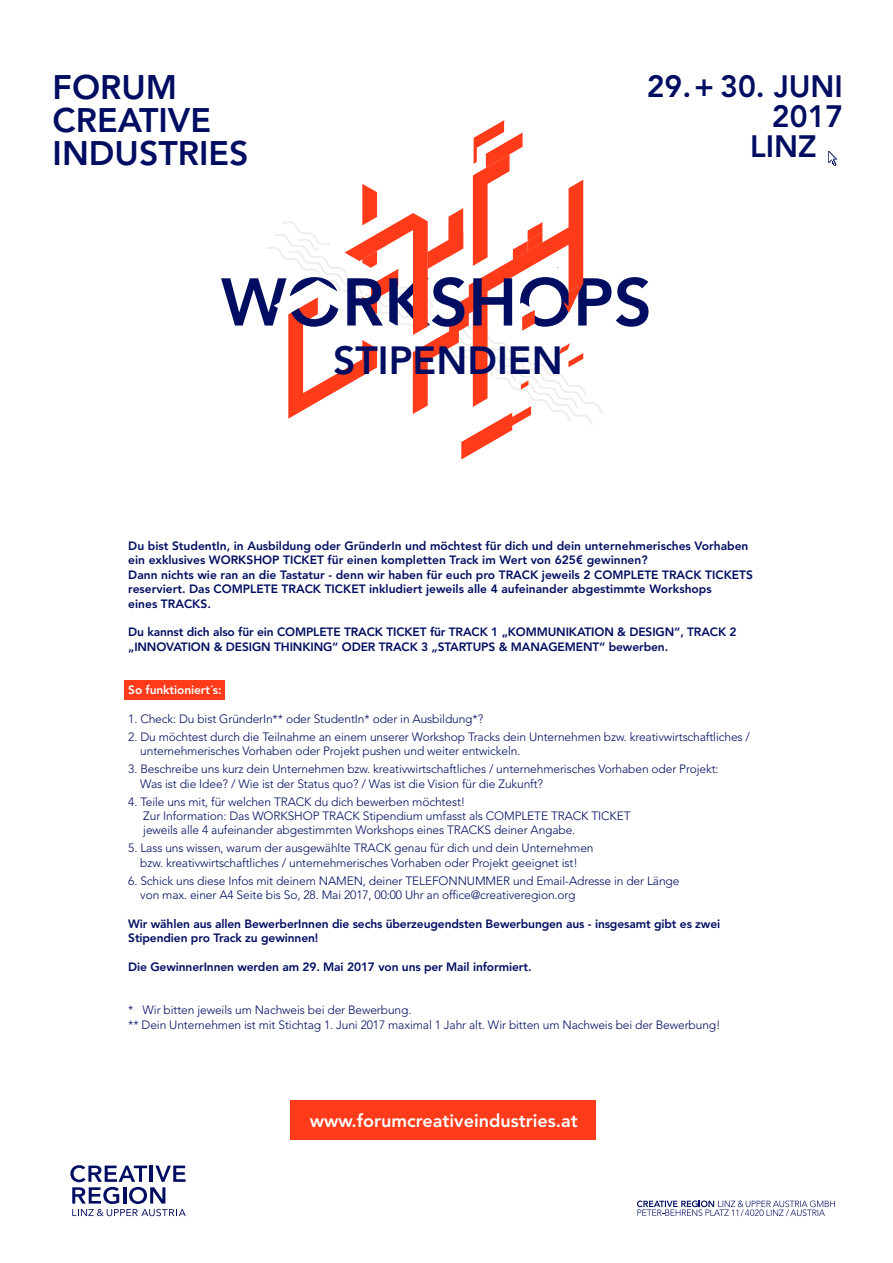
<style>
.page{position:relative;width:893px;height:1263px;background:#fff}
.page>*{position:absolute;margin:0;border:0;box-sizing:border-box;transform-origin:0 0}
.t1{font:800 39px "Avenir LT Std";color:#000d61}
.t2{font:800 33.75px/33.2px "Avenir LT Std";color:#000d61}
.t3{font:800 30.75px "Avenir LT Std";color:#000d61}
.t4{font:800 18px "Avenir LT Std";color:#fff}
.t5{font:300 12px/14.4px "Avenir LT Std";letter-spacing:-.01em;color:#000d61}
.t6{font:800 12px/14.4px "Avenir LT Std";color:#000d61}
.t7{font:800 12px "Avenir LT Std";letter-spacing:-.01em;color:#fff}
</style>
<div class="page">
<div style="left:124px;top:680px;width:101px;height:20px;background:#ff3b1a"></div>
<svg style="left:221px;top:120px;width:427px;height:339px"></svg>
<svg style="left:828px;top:151px;width:9px;height:15px"></svg>
<svg style="left:70px;top:1165px;width:116px;height:51px"></svg>
<svg style="left:637px;top:1200px;width:198px;height:16px"></svg>
<div style="left:290px;top:1100px;width:306px;height:40px;background:#ff3b1a"></div>
<h2 class="t2" style="left:53px;top:71px;width:197px">FORUM<br>CREATIVE<br>INDUSTRIES</h2>
<h3 class="t3" style="left:647px;top:68px;width:198px">29.+ 30. JUNI</h3>
<h3 class="t3" style="left:772px;top:98px;width:73px">2017</h3>
<h3 class="t3" style="left:750px;top:128px;width:68px">LINZ</h3>
<h1 class="t1" style="left:333px;top:337px;width:231px">STIPENDIEN</h1>
<p class="t6" style="left:128px;top:539px;width:626px">Du bist StudentIn, in Ausbildung oder GründerIn und möchtest für dich und dein unternehmerisches Vorhaben ein exklusives WORKSHOP TICKET für einen kompletten Track im Wert von 625€ gewinnen?<br>Dann nichts wie ran an die Tastatur - denn wir haben für euch pro TRACK jeweils 2 COMPLETE TRACK TICKETS reserviert. Das COMPLETE TRACK TICKET inkludiert jeweils alle 4 aufeinander abgestimmte Workshops<br>eines TRACKS.</p>
<p class="t6" style="left:128px;top:625px;width:610px">Du kannst dich also für ein COMPLETE TRACK TICKET für TRACK 1 „KOMMUNIKATION &amp; DESIGN“, TRACK 2 „INNOVATION &amp; DESIGN THINKING“ ODER TRACK 3 „STARTUPS &amp; MANAGEMENT“ bewerben.</p>
<p class="t7" style="left:128px;top:683px;width:95px">So funktioniert´s:</p>
<p class="t5" style="left:128px;top:711px;width:357px">1. Check: Du bist GründerIn** oder StudentIn* oder in Ausbildung*?</p>
<p class="t5" style="left:140px;top:729px;width:611px;text-indent:-12px">2. Du möchtest durch die Teilnahme an einem unserer Workshop Tracks dein Unternehmen bzw. kreativwirtschaftliches / unternehmerisches Vorhaben oder Projekt pushen und weiter entwickeln.</p>
<p class="t5" style="left:140px;top:762px;width:580px;text-indent:-12px">3. Beschreibe uns kurz dein Unternehmen bzw. kreativwirtschaftliches / unternehmerisches Vorhaben oder Projekt:<br>Was ist die Idee? / Wie ist der Status quo? / Was ist die Vision für die Zukunft?</p>
<p class="t5" style="left:143px;top:794px;width:489px;text-indent:-15px">4. Teile uns mit, für welchen TRACK du dich bewerben möchtest!<br>Zur Information: Das WORKSHOP TRACK Stipendium umfasst als COMPLETE TRACK TICKET jeweils alle 4 aufeinander abgestimmten Workshops eines TRACKS deiner Angabe.</p>
<p class="t5" style="left:128px;top:841px;width:467px;text-align:center">5. Lass uns wissen, warum der ausgewählte TRACK genau für dich und dein Unternehmen bzw. kreativwirtschaftliches / unternehmerisches Vorhaben oder Projekt geeignet ist!</p>
<p class="t5" style="left:140px;top:873px;width:541px;text-indent:-12px">6. Schick uns diese Infos mit deinem NAMEN, deiner TELEFONNUMMER und Email-Adresse in der Länge von max. einer A4 Seite bis So, 28. Mai 2017, 00:00 Uhr an office@creativeregion.org</p>
<p class="t6" style="left:128px;top:917px;width:593px">Wir wählen aus allen BewerberInnen die sechs überzeugendsten Bewerbungen aus - insgesamt gibt es zwei<br>Stipendien pro Track zu gewinnen!</p>
<p class="t6" style="left:128px;top:960px;width:405px">Die GewinnerInnen werden am 29. Mai 2017 von uns per Mail informiert.</p>
<p class="t5" style="left:128px;top:1003px;width:594px">* Wir bitten jeweils um Nachweis bei der Bewerbung.<br>** Dein Unternehmen ist mit Stichtag 1. Juni 2017 maximal 1 Jahr alt. Wir bitten um Nachweis bei der Bewerbung!</p>
<h3 class="t4" style="left:310px;top:1110px;width:269px">www.forumcreativeindustries.at</h3>
</div>
